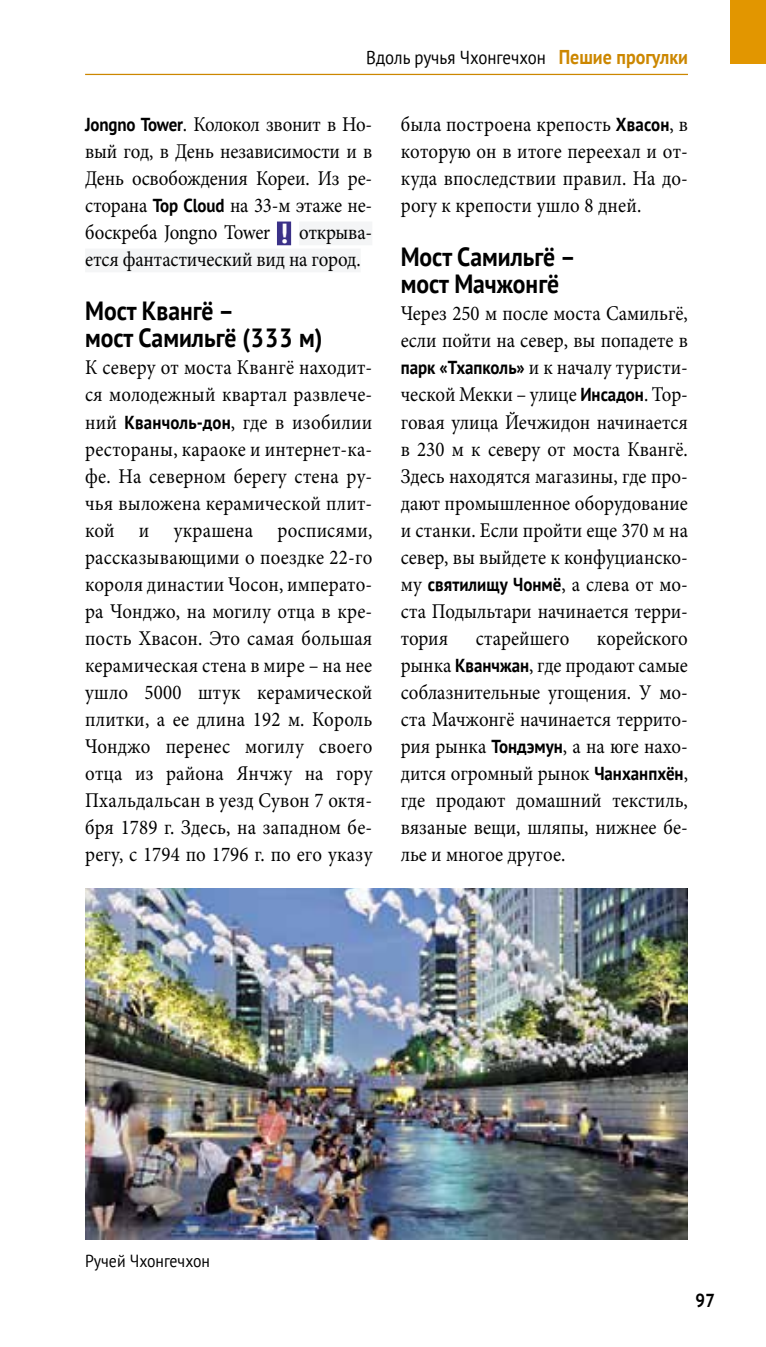
<style>
.page{position:relative;width:766px;height:1347px;background:#fff}
.page>*{position:absolute;margin:0;border:0;box-sizing:border-box;transform-origin:0 0}
.t1{font:700 26.25px/27px "PT Sans";color:#000;scale:.9 1}
.t2{font:21px/27px "Minion Pro";color:#000;text-align:justify;scale:.9 1}
.t3{font:18.75px "PT Sans";color:#000;scale:.9 1}
.t4{font:700 18.75px "PT Sans";color:#000;scale:.9 1}
.t5{font:17.5px "PT Sans";color:#000;scale:.9 1}
.s1{font-weight:700;font-size:20px;color:#cc8700}
.s2{font-family:"PT Sans";font-weight:700;font-size:18.75px}
.s3{font-family:"PT Sans";font-weight:700;font-size:27.5px;color:#fff}
</style>
<div class="page">
<div style="left:730px;top:0;width:35px;height:64px;background:#e29600"></div>
<div style="left:277px;top:221px;width:14px;height:24px;background:#3b3188"></div>
<div style="left:299px;top:221px;width:73px;height:24px;background:#f4f5f6"></div>
<div style="left:85px;top:248px;width:275px;height:24px;background:#f4f5f6"></div>
<hr style="left:85px;top:74px;width:602px;height:1px;background:#cc8700">
<img style="left:85px;top:888px;width:602px;height:351px">
<p class="t3" style="left:366px;top:45px;width:359px">Вдоль ручья Чхонгечхон <span class="s1">Пешие прогулки</span></p>
<p class="t2" style="left:85px;top:111px;width:320px"><span class="s2">Jongno Tower</span>. Колокол звонит в Но&shy;вый год, в День независимости и в День освобождения Кореи. Из ре&shy;сторана <span class="s2">Top Cloud</span> на 33-м этаже не&shy;боскреба Jongno Tower <span class="s3">!</span> открыва&shy;ется фантастический вид на город.</p>
<p class="t1" style="left:85px;top:297px;width:265px">Мост Квангё –<br>мост Самильгё (333 м)</p>
<p class="t2" style="left:85px;top:354px;width:320px">К северу от моста Квангё находит&shy;ся молодежный квартал развлече&shy;ний <span class="s2">Кванчоль-дон</span>, где в изобилии рестораны, караоке и интернет-ка&shy;фе. На северном берегу стена ру&shy;чья выложена керамической плит&shy;кой и украшена росписями, рассказывающими о поездке 22-го короля династии Чосон, императо&shy;ра Чонджо, на могилу отца в кре&shy;пость Хвасон. Это самая большая керамическая стена в мире – на нее ушло 5000 штук керамической плитки, а ее длина 192 м. Король Чонджо перенес могилу своего отца из района Янчжу на гору Пхальдальсан в уезд Сувон 7 октя&shy;бря 1789 г. Здесь, на западном бе&shy;регу, с 1794 по 1796 г. по его указу</p>
<p class="t2" style="left:400px;top:111px;width:320px">была построена крепость <span class="s2">Хвасон</span>, в которую он в итоге переехал и от&shy;куда впоследствии правил. На до&shy;рогу к крепости ушло 8 дней.</p>
<p class="t1" style="left:400px;top:243px;width:196px">Мост Самильгё – мост Мачжонгё</p>
<p class="t2" style="left:400px;top:300px;width:320px">Через 250 м после моста Самильгё, если пойти на север, вы попадете в <span class="s2">парк «Тхапколь»</span> и к началу туристи&shy;ческой Мекки – улице <span class="s2">Инсадон</span>. Тор&shy;говая улица Йечжидон начинается в 230 м к северу от моста Квангё.<br>Здесь находятся магазины, где про&shy;дают промышленное оборудование и станки. Если пройти еще 370 м на север, вы выйдете к конфуцианско&shy;му <span class="s2">святилищу Чонмё</span>, а слева от мо&shy;ста Подыльтари начинается терри&shy;тория</p>
<p class="t2" style="left:400px;top:624px;width:320px;text-indent:196px">корейского рынка <span class="s2">Кванчжан</span>, где продают самые соблазнительные угощения. У мо&shy;ста Мачжонгё начинается террито&shy;рия рынка <span class="s2">Тондэмун</span>, а на юге нахо&shy;дится огромный рынок <span class="s2">Чанханпхён</span>, где продают домашний текстиль, вязаные вещи, шляпы, нижнее бе&shy;лье и многое другое.</p>
<p class="t2" style="left:475px;top:624px;width:105px">старейшего</p>
<p class="t5" style="left:85px;top:1249px;width:140px">Ручей Чхонгечхон</p>
<p class="t4" style="left:694px;top:1287px;width:24px">97</p>
</div>
